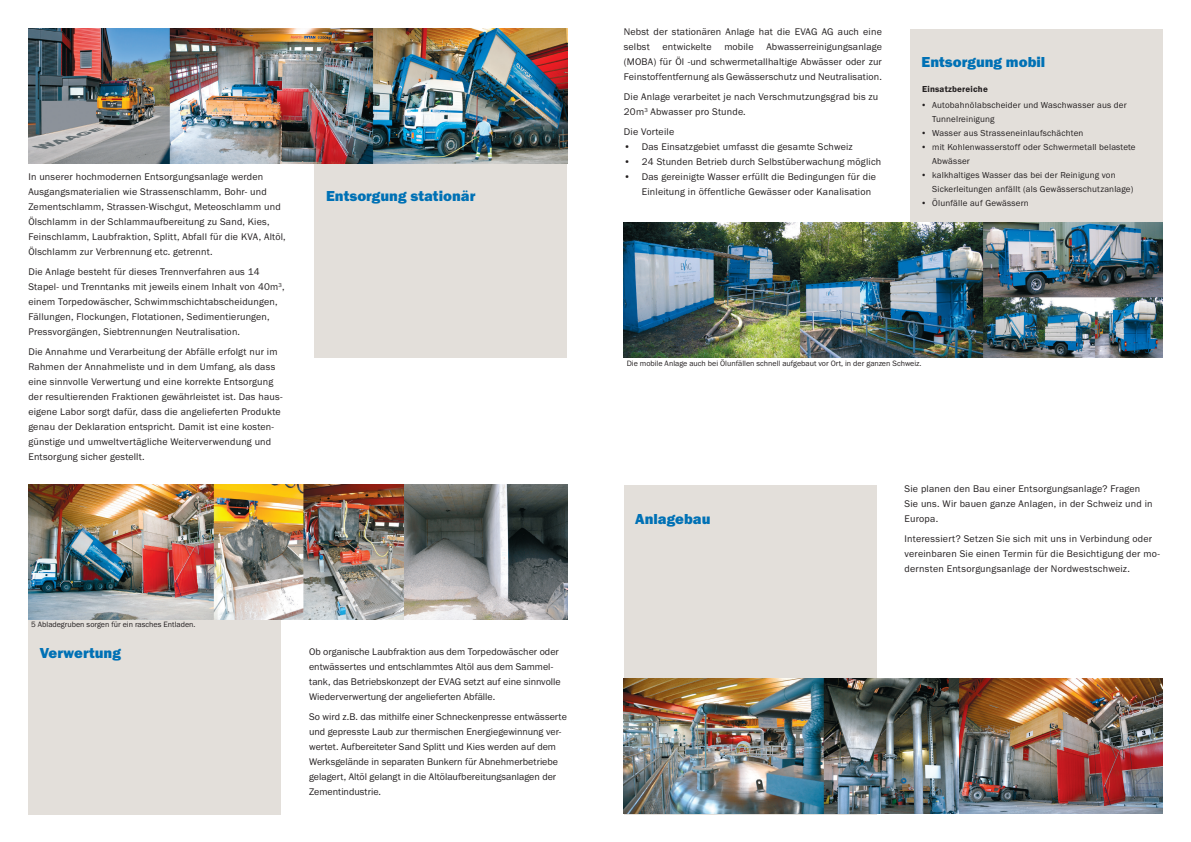
<style>
.page{position:relative;width:1191px;height:842px;background:#fff}
.page>*{position:absolute;margin:0;border:0;box-sizing:border-box;transform-origin:0 0}
.t1{font:15px "Franklin Gothic URW Hea";color:#0071b5}
.t2{font:10px/15px "Franklin Gothic URW Boo";letter-spacing:.02em;color:#231f20}
.t3{font:10px/15px "Franklin Gothic URW Boo";color:#231f20}
.t4{font:9px/14px "Franklin Gothic URW Boo";letter-spacing:.02em;color:#231f20}
.t5{font:9px "Franklin Gothic URW Dem";letter-spacing:.02em;color:#231f20}
.t6{font:8px "Franklin Gothic URW Boo";color:#231f20}
</style>
<div class="page">
<div style="left:315px;top:28px;width:252px;height:329px;background:#e3dfda"></div>
<div style="left:624px;top:486px;width:252px;height:329px;background:#e3dfda"></div>
<div style="left:28px;top:486px;width:253px;height:328px;background:#e3dfda"></div>
<img style="left:28px;top:485px;width:377px;height:134px">
<img style="left:624px;top:679px;width:538px;height:135px">
<img style="left:28px;top:28px;width:539px;height:135px">
<div style="left:910px;top:29px;width:252px;height:328px;background:#e3dfda"></div>
<img style="left:624px;top:223px;width:538px;height:134px">
<img style="left:405px;top:485px;width:162px;height:134px">
<p class="t2" style="left:28px;top:169px;width:259px">In unserer hochmodernen Entsorgungsanlage werden Ausgangsmaterialien wie Strassenschlamm, Bohr- und Zementschlamm, Strassen-Wischgut, Meteoschlamm und Ölschlamm in der Schlammaufbereitung zu Sand, Kies, Feinschlamm, Laubfraktion, Splitt, Abfall für die KVA, Altöl, Ölschlamm zur Verbrennung etc. getrennt.</p>
<p class="t2" style="left:28px;top:264px;width:258px">Die Anlage besteht für dieses Trennverfahren aus 14<br>Stapel- und Trenntanks mit jeweils einem Inhalt von 40m<sup>3</sup>, einem Torpedowäscher, Schwimmschichtabscheidungen, Fällungen, Flockungen, Flotationen, Sedimentierungen, Pressvorgängen, Siebtrennungen Neutralisation.</p>
<p class="t2" style="left:28px;top:344px;width:256px">Die Annahme und Verarbeitung der Abfälle erfolgt nur im Rahmen der Annahmeliste und in dem Umfang, als dass eine sinnvolle Verwertung und eine korrekte Entsorgung der resultierenden Fraktionen gewährleistet ist. Das haus&shy;eigene Labor sorgt dafür, dass die angelieferten Produkte genau der Deklaration entspricht. Damit ist eine kosten&shy;günstige und umweltvertägliche Weiterverwendung und Entsorgung sicher gestellt.</p>
<h1 class="t1" style="left:326px;top:187px;width:151px">Entsorgung stationär</h1>
<p class="t6" style="left:31px;top:620px;width:166px">5 Abladegruben sorgen für ein rasches Entladen.</p>
<h1 class="t1" style="left:40px;top:643px;width:83px">Verwertung</h1>
<p class="t3" style="left:309px;top:643px;width:253px">Ob organische Laubfraktion aus dem Torpedowäscher oder entwässertes und entschlammtes Altöl aus dem Sammel&shy;tank, das Betriebskonzept der EVAG setzt auf eine sinnvolle Wiederverwertung der angelieferten Abfälle.</p>
<p class="t3" style="left:309px;top:708px;width:259px">So wird z.B. das mithilfe einer Schneckenpresse entwässerte und gepresste Laub zur thermischen Energiegewinnung ver&shy;wertet. Aufbereiteter Sand Splitt und Kies werden auf dem Werksgelände in separaten Bunkern für Abnehmerbetriebe gelagert, Altöl gelangt in die Altölaufbereitungsanlagen der Zementindustrie.</p>
<p class="t2" style="left:624px;top:24px;width:259px">Nebst der stationären Anlage hat die EVAG AG auch eine selbst</p>
<p class="t2" style="left:624px;top:39px;width:259px;text-align:justify;text-indent:142px">Abwasserreinigungsanlage (MOBA) für Öl -und schwermetallhaltige Abwässer oder zur Feinstoffentfernung als Gewässerschutz und Neutralisation.</p>
<p class="t2" style="left:624px;top:89px;width:256px">Die Anlage verarbeitet je nach Verschmutzungsgrad bis zu<br>20m<sup>3</sup> Abwasser pro Stunde.</p>
<p class="t2" style="left:624px;top:124px;width:52px">Die Vorteile</p>
<p class="t2" style="left:624px;top:139px;width:230px">• Das Einsatzgebiet umfasst die gesamte Schweiz</p>
<p class="t2" style="left:624px;top:154px;width:259px">• 24 Stunden Betrieb durch Selbstüberwachung möglich</p>
<p class="t2" style="left:642px;top:169px;width:236px;text-indent:-18px">• Das gereinigte Wasser erfüllt die Bedingungen für die<br>Einleitung in öffentliche Gewässer oder Kanalisation</p>
<p class="t2" style="left:662px;top:39px;width:50px">entwickelte</p>
<p class="t2" style="left:724px;top:39px;width:31px">mobile</p>
<h1 class="t1" style="left:921px;top:52px;width:125px">Entsorgung mobil</h1>
<p class="t5" style="left:922px;top:83px;width:67px">Einsatzbereiche</p>
<p class="t4" style="left:932px;top:98px;width:196px;text-indent:-11px">• Autobahnölabscheider und Waschwasser aus der<br>Tunnelreinigung</p>
<p class="t4" style="left:921px;top:126px;width:164px">• Wasser aus Strasseneinlaufschächten</p>
<p class="t4" style="left:932px;top:140px;width:205px;text-indent:-11px">• mit Kohlenwasserstoff oder Schwermetall belastete<br>Abwässer</p>
<p class="t4" style="left:932px;top:168px;width:203px;text-indent:-11px">• kalkhaltiges Wasser das bei der Reinigung von<br>Sickerleitungen anfällt (als Gewässerschutzanlage)</p>
<p class="t4" style="left:921px;top:196px;width:109px">• Ölunfälle auf Gewässern</p>
<p class="t6" style="left:626px;top:358px;width:296px">Die mobile Anlage auch bei Ölunfällen schnell aufgebaut vor Ort, in der ganzen Schweiz.</p>
<h1 class="t1" style="left:635px;top:509px;width:77px">Anlagebau</h1>
<p class="t2" style="left:904px;top:481px;width:249px">Sie planen den Bau einer Entsorgungsanlage? Fragen<br>Sie uns. Wir bauen ganze Anlagen, in der Schweiz und in<br>Europa.</p>
<p class="t2" style="left:904px;top:531px;width:257px">Interessiert? Setzen Sie sich mit uns in Verbindung oder vereinbaren Sie einen Termin für die Besichtigung der mo&shy;dernsten Entsorgungsanlage der Nordwestschweiz.</p>
</div>
